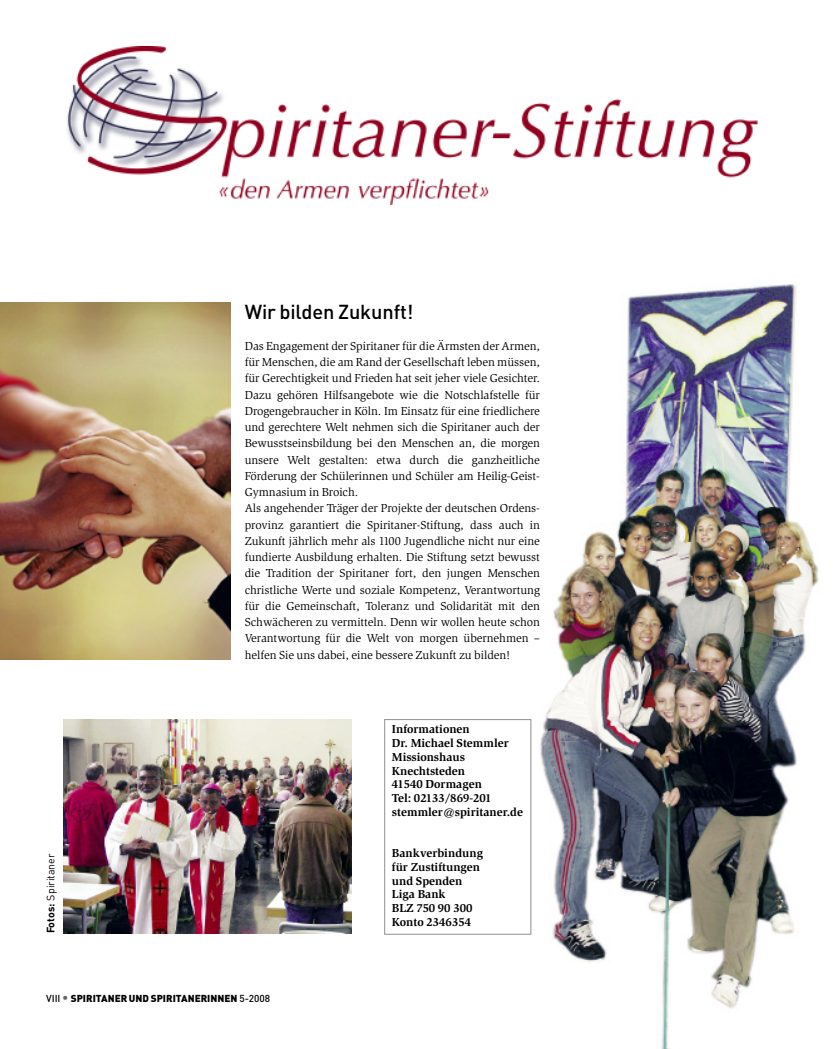
<style>
.page{position:relative;width:837px;height:1049px;background:#fff}
.page>*{position:absolute;margin:0;border:0;box-sizing:border-box;transform-origin:0 0}
.t1{font:500 20px "DIN Pro";letter-spacing:-.005em;color:#000}
.t2{font:11.88px/16.2px "Slimbach Std";letter-spacing:-.005em;color:#000}
.t3{font:700 11.88px/13.8px "Slimbach Std";color:#000}
.t4{font:10.62px "DIN Pro";color:#000}
.t5{font:900 10px "DIN Pro";color:#000}
.s1{font-weight:700}
.s2{font-weight:500}
.s3{font-weight:500;font-size:12.5px;color:#666}
</style>
<div class="page">
<img style="left:67px;top:47px;width:691px;height:157px">
<img style="left:64px;top:719px;width:287px;height:214px">
<img style="left:1px;top:302px;width:229px;height:358px">
<img style="left:530px;top:284px;width:289px;height:765px">
<div style="left:384px;top:719px;width:147px;height:215px;border:1px solid #909090"></div>
<p class="t4" style="left:44px;top:933px;width:81px;rotate:-90deg"><span class="s1">Fotos:</span> Spiritaner</p>
<h1 class="t1" style="left:244px;top:300px;width:170px">Wir bilden Zukunft!</h1>
<p class="t2" style="left:244px;top:339px;width:297px">Das Engagement der Spiritaner für die Ärmsten der Armen, für Menschen, die am Rand der Gesellschaft leben müssen, für Gerechtigkeit und Frieden hat seit jeher viele Gesichter.<br>Dazu gehören Hilfsangebote wie die Notschlafstelle für Drogengebraucher in Köln. Im Einsatz für eine friedlichere und gerechtere Welt nehmen sich die Spiritaner auch der Bewusstseinsbildung bei den Menschen an, die morgen unsere Welt gestalten: etwa durch die ganzheitliche Förderung der Schülerinnen und Schüler am Heilig-Geist-Gymnasium in Broich.<br>Als angehender Träger der Projekte der deutschen Ordens&shy;provinz garantiert die Spiritaner-Stiftung, dass auch in Zukunft jährlich mehr als 1100 Jugendliche nicht nur eine fundierte Ausbildung erhalten. Die Stiftung setzt bewusst die Tradition der Spiritaner fort, den jungen Menschen christliche Werte und soziale Kompetenz, Verantwortung für die Gemeinschaft, Toleranz und Solidarität mit den Schwächeren zu vermitteln. Denn wir wollen heute schon Verantwortung für die Welt von morgen übernehmen – helfen Sie uns dabei, eine bessere Zukunft zu bilden!</p>
<p class="t3" style="left:392px;top:723px;width:133px">Informationen<br>Dr. Michael Stemmler<br>Missionshaus<br>Knechtsteden<br>41540 Dormagen<br>Tel: 02133/869-201 stemmler@spiritaner.de</p>
<p class="t3" style="left:392px;top:847px;width:93px">Bankverbindung für Zustiftungen und Spenden<br>Liga Bank<br>BLZ 750 90 300<br>Konto 2346354</p>
<p class="t5" style="left:46px;top:992px;width:226px"><span class="s2">VIII</span> <span class="s3">•</span> SPIRITANER UND SPIRITANERINNEN <span class="s2">5-2008</span></p>
</div>
